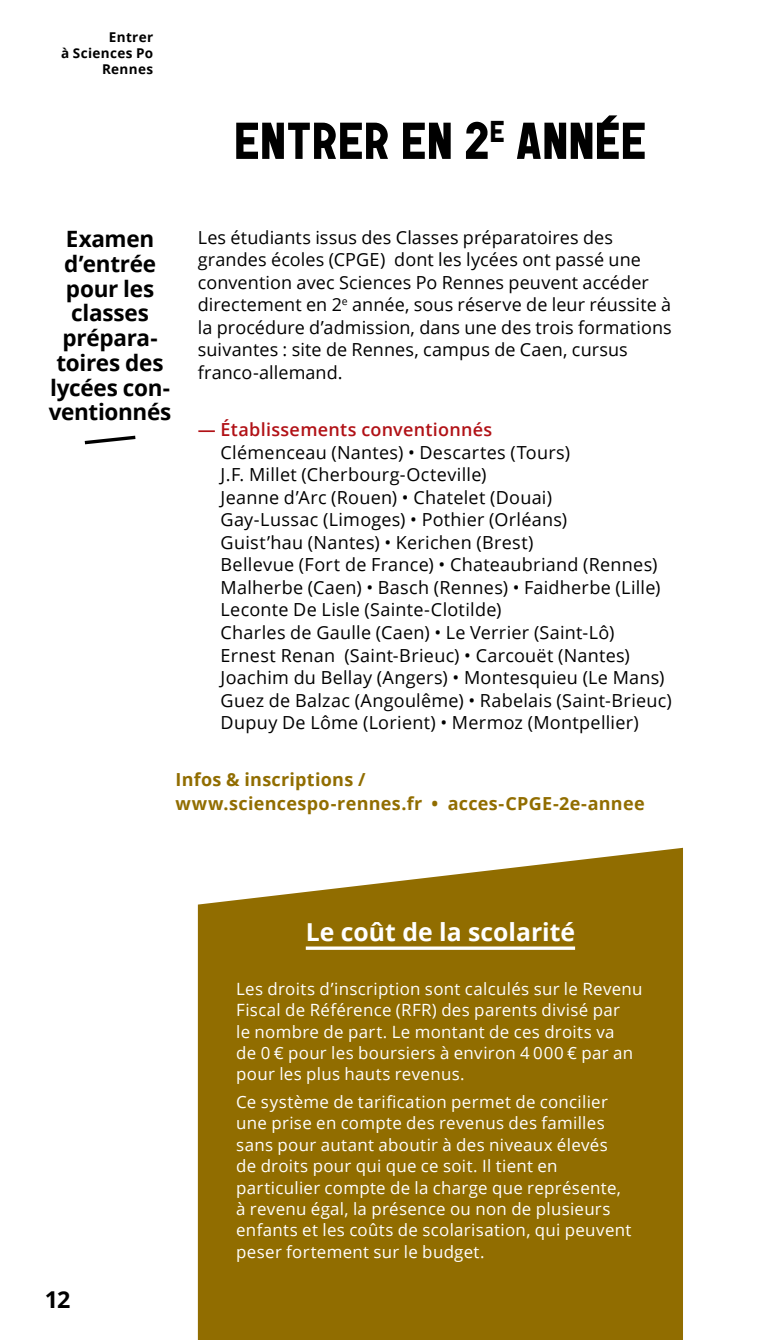
<style>
.page{position:relative;width:766px;height:1340px;background:#fff}
.page>*{position:absolute;margin:0;border:0;box-sizing:border-box;transform-origin:0 0}
.t1{font:900 51.75px "Garaje 53 Unicase";color:#000}
.t2{font:700 24.75px "Open Sans";color:#fff}
.t3{font:700 23.18px "Open Sans";color:#000}
.t4{font:700 22.5px/24.8px "Open Sans";letter-spacing:-.015em;color:#000;text-align:center}
.t5{font:18px/22.5px "Open Sans";letter-spacing:.015em;color:#000}
.t6{font:700 18px/23.6px "Open Sans";letter-spacing:.015em;color:#916d00}
.t7{font:600 18px "Open Sans";letter-spacing:.015em;color:#b11116}
.t8{font:16.88px/21.4px "Open Sans";letter-spacing:.02em;color:#fff}
.t9{font:700 13.5px/15.8px "Open Sans";letter-spacing:.025em;color:#000;text-align:right}
</style>
<div class="page">
<svg style="left:84px;top:435px;width:52px;height:10px"></svg>
<div style="left:198px;top:848px;width:484px;height:491px;background:#916d00"></div>
<hr style="left:306px;top:946px;width:269px;height:3px;background:#fff">
<p class="t9" style="left:61px;top:29px;width:93px">Entrer<br>à Sciences Po<br>Rennes</p>
<h1 class="t1" style="left:234px;top:108px;width:27px">ENTRER</h1>
<h1 class="t1" style="left:401px;top:108px;width:142px">EN 2<sup>E</sup> ANNÉE</h1>
<p class="t4" style="left:49px;top:226px;width:124px">Examen d’entrée pour les classes prépara&shy;toires des lycées con&shy;ventionnés</p>
<p class="t5" style="left:198px;top:225px;width:475px">Les étudiants issus des Classes préparatoires des grandes écoles (CPGE) dont les lycées ont passé une convention avec Sciences Po Rennes peuvent accéder directement en 2<sup>e</sup> année, sous réserve de leur réussite à la procédure d’admission, dans une des trois formations suivantes : site de Rennes, campus de Caen, cursus franco-allemand.</p>
<p class="t7" style="left:198px;top:417px;width:296px">— Établissements conventionnés</p>
<p class="t5" style="left:220px;top:440px;width:452px">Clémenceau (Nantes) • Descartes (Tours)<br>J.F. Millet (Cherbourg-Octeville)<br>Jeanne d’Arc (Rouen) • Chatelet (Douai)<br>Gay-Lussac (Limoges) • Pothier (Orléans)<br>Guist’hau (Nantes) • Kerichen (Brest)<br>Bellevue (Fort de France) • Chateaubriand (Rennes)<br>Malherbe (Caen) • Basch (Rennes) • Faidherbe (Lille)<br>Leconte De Lisle (Sainte-Clotilde)<br>Charles de Gaulle (Caen) • Le Verrier (Saint-Lô)<br>Ernest Renan (Saint-Brieuc) • Carcouët (Nantes)<br>Joachim du Bellay (Angers) • Montesquieu (Le Mans)<br>Guez de Balzac (Angoulême) • Rabelais (Saint-Brieuc)<br>Dupuy De Lôme (Lorient) • Mermoz (Montpellier)</p>
<p class="t6" style="left:175px;top:767px;width:470px">Infos &amp; inscriptions /<br>www.sciencespo-rennes.fr • acces-CPGE-2e-annee</p>
<h2 class="t2" style="left:306px;top:915px;width:271px">Le coût de la scolarité</h2>
<p class="t3" style="left:45px;top:1283px;width:27px">12</p>
<p class="t8" style="left:236px;top:977px;width:408px">Les droits d’inscription sont calculés sur le Revenu Fiscal de Référence (RFR) des parents divisé par<br>le nombre de part. Le montant de ces droits va<br>de 0 € pour les boursiers à environ 4 000 € par an pour les plus hauts revenus.</p>
<p class="t8" style="left:236px;top:1090px;width:396px">Ce système de tarification permet de concilier une prise en compte des revenus des familles sans pour autant aboutir à des niveaux élevés de droits pour qui que ce soit. Il tient en particulier compte de la charge que représente, à revenu égal, la présence ou non de plusieurs enfants et les coûts de scolarisation, qui peuvent peser fortement sur le budget.</p>
</div>
